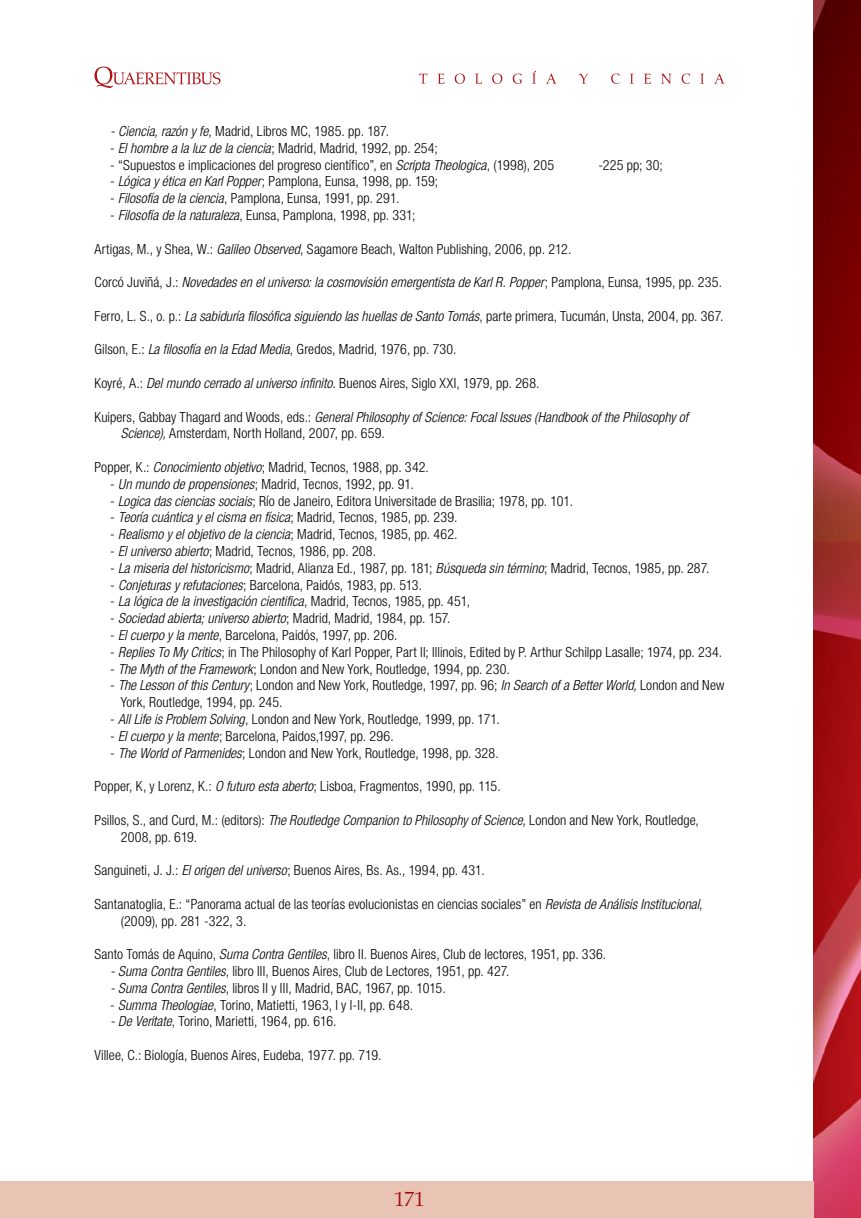
<style>
.page{position:relative;width:861px;height:1218px;background:#fff}
.page>*{position:absolute;margin:0;border:0;box-sizing:border-box;transform-origin:0 0}
.t1{font:21px "Aldus LT Std";color:#9e0b0f}
.t2{font:300 condensed 14px/16.8px "Helvetica Neue LT Std";letter-spacing:.005em;color:#000}
.t3{font:italic 300 condensed 14px/16.8px "Helvetica Neue LT Std";color:#000}
.s1{font-style:italic}
.s2{font-style:normal}
</style>
<div class="page">
<img style="left:814px;top:0;width:47px;height:1218px">
<div style="left:0;top:1181px;width:814px;height:37px;background:#e9c3b4"></div>
<svg style="left:95px;top:67px;width:126px;height:21px"></svg>
<svg style="left:419px;top:71px;width:306px;height:13px"></svg>
<p class="t2" style="left:110px;top:123px;width:280px"><span class="s1">- Ciencia, razón y fe</span>, Madrid, Libros MC, 1985. pp. 187.</p>
<p class="t2" style="left:110px;top:139px;width:329px">- <span class="s1">El hombre a la luz de la ciencia</span>; Madrid, Madrid, 1992, pp. 254;</p>
<p class="t2" style="left:110px;top:156px;width:445px">- “Supuestos e implicaciones del progreso científico”, en <span class="s1">Scripta Theologica</span>, (1998), 205</p>
<p class="t2" style="left:598px;top:156px;width:66px">-225 pp; 30;</p>
<p class="t2" style="left:110px;top:173px;width:330px">- <span class="s1">Lógica y ética en Karl Popper</span>; Pamplona, Eunsa, 1998, pp. 159;</p>
<p class="t2" style="left:110px;top:190px;width:291px">- <span class="s1">Filosofía de la ciencia</span>, Pamplona, Eunsa, 1991, pp. 291.</p>
<p class="t2" style="left:110px;top:207px;width:307px">- <span class="s1">Filosofía de la naturaleza</span>, Eunsa, Pamplona, 1998, pp. 331;</p>
<p class="t2" style="left:95px;top:240px;width:478px">Artigas, M., y Shea, W.: <span class="s1">Galileo Observed</span>, Sagamore Beach, Walton Publishing, 2006, pp. 212.</p>
<p class="t3" style="left:95px;top:274px;width:629px"><span class="s2">Corcó Juviñá, J.:</span> Novedades en el universo: la cosmovisión emergentista de Karl R. Popper<span class="s2">; Pamplona, Eunsa, 1995, pp. 235.</span></p>
<p class="t2" style="left:95px;top:307px;width:631px">Ferro, L. S., o. p.: <span class="s1">La sabiduría filosófica siguiendo las huellas de Santo Tomás</span>, parte primera, Tucumán, Unsta, 2004, pp. 367.</p>
<p class="t2" style="left:95px;top:341px;width:364px">Gilson, E.: <span class="s1">La filosofía en la Edad Media</span>, Gredos, Madrid, 1976, pp. 730.</p>
<p class="t2" style="left:95px;top:375px;width:447px">Koyré, A.: <span class="s1">Del mundo cerrado al universo infinito</span>. Buenos Aires, Siglo XXI, 1979, pp. 268.</p>
<p class="t3" style="left:121px;top:409px;width:569px;text-indent:-26px"><span class="s2">Kuipers, Gabbay Thagard and Woods, eds.:</span> General Philosophy of Science: Focal Issues (Handbook of the Philosophy of<br>Science), <span class="s2">Amsterdam, North Holland, 2007, pp. 659.</span></p>
<p class="t2" style="left:95px;top:459px;width:336px">Popper, K.: <span class="s1">Conocimiento objetivo</span>; Madrid, Tecnos, 1988, pp. 342.</p>
<p class="t2" style="left:110px;top:475px;width:305px">- <span class="s1">Un mundo de propensiones</span>; Madrid, Tecnos, 1992, pp. 91.</p>
<p class="t2" style="left:110px;top:492px;width:464px">- <span class="s1">Logica das ciencias sociais</span>; Río de Janeiro, Editora Universitade de Brasilia; 1978, pp. 101.</p>
<p class="t3" style="left:110px;top:509px;width:349px"><span class="s2">-</span> Teoría cuántica y el cisma en física<span class="s2">; Madrid, Tecnos, 1985, pp. 239.</span></p>
<p class="t3" style="left:110px;top:526px;width:349px"><span class="s2">-</span> Realismo y el objetivo de la ciencia<span class="s2">; Madrid, Tecnos, 1985, pp. 462.</span></p>
<p class="t2" style="left:110px;top:543px;width:267px">- <span class="s1">El universo abierto</span>; Madrid, Tecnos, 1986, pp. 208.</p>
<p class="t2" style="left:110px;top:559px;width:601px">- <span class="s1">La miseria del historicismo</span>; Madrid, Alianza Ed., 1987, pp. 181; <span class="s1">Búsqueda sin término</span>; Madrid, Tecnos, 1985, pp. 287.</p>
<p class="t2" style="left:110px;top:576px;width:313px">- <span class="s1">Conjeturas y refutaciones</span>; Barcelona, Paidós, 1983, pp. 513.</p>
<p class="t3" style="left:110px;top:593px;width:361px"><span class="s2">-</span> La lógica de la investigación cientifica<span class="s2">, Madrid, Tecnos, 1985, pp. 451,</span></p>
<p class="t3" style="left:110px;top:610px;width:342px"><span class="s2">-</span> Sociedad abierta; universo abierto<span class="s2">; Madrid, Madrid, 1984, pp. 157.</span></p>
<p class="t2" style="left:110px;top:627px;width:289px">- <span class="s1">El cuerpo y la mente</span>, Barcelona, Paidós, 1997, pp. 206.</p>
<p class="t2" style="left:110px;top:643px;width:613px">- <span class="s1">Replies To My Critics</span>; in The Philosophy of Karl Popper, Part II; Illinois, Edited by P. Arthur Schilpp Lasalle; 1974, pp. 234.</p>
<p class="t2" style="left:110px;top:660px;width:401px">- <span class="s1">The Myth of the Framework</span>; London and New York, Routledge, 1994, pp. 230.</p>
<p class="t2" style="left:121px;top:677px;width:605px;text-indent:-10px">- <span class="s1">The Lesson of this Century</span>; London and New York, Routledge, 1997, pp. 96; <span class="s1">In Search of a Better World,</span> London and New<br>York, Routledge, 1994, pp. 245.</p>
<p class="t2" style="left:110px;top:711px;width:391px">- <span class="s1">All Life is Problem Solving</span>, London and New York, Routledge, 1999, pp. 171.</p>
<p class="t2" style="left:110px;top:727px;width:285px">- <span class="s1">El cuerpo y la mente</span>; Barcelona, Paidos,1997, pp. 296.</p>
<p class="t2" style="left:110px;top:744px;width:390px">- <span class="s1">The World of Parmenides</span>; London and New York, Routledge, 1998, pp. 328.</p>
<p class="t2" style="left:94px;top:778px;width:408px">Popper, K, y Lorenz, K.: <span class="s1">O futuro esta aberto</span>; Lisboa, Fragmentos, 1990, pp. 115.</p>
<p class="t2" style="left:121px;top:811px;width:580px;text-indent:-26px">Psillos, S., and Curd, M.: (editors): <span class="s1">The Routledge Companion to Philosophy of Science,</span> London and New York, Routledge,<br>2008, pp. 619.</p>
<p class="t2" style="left:94px;top:862px;width:392px">Sanguineti, J. J.: <span class="s1">El origen del universo</span>; Buenos Aires, Bs. As., 1994, pp. 431.</p>
<p class="t2" style="left:121px;top:895px;width:583px;text-indent:-26px">Santanatoglia, E.: “Panorama actual de las teorías evolucionistas en ciencias sociales” en <span class="s1">Revista de Análisis Institucional, </span>(2009), pp. 281 -322, 3.</p>
<p class="t2" style="left:94px;top:946px;width:513px">Santo Tomás de Aquino, <span class="s1">Suma Contra Gentiles</span>, libro II. Buenos Aires, Club de lectores, 1951, pp. 336.</p>
<p class="t2" style="left:110px;top:963px;width:401px"><span class="s1">- Suma Contra Gentiles</span>, libro III, Buenos Aires, Club de Lectores, 1951, pp. 427.</p>
<p class="t2" style="left:110px;top:979px;width:337px"><span class="s1">- Suma Contra Gentiles</span>, libros II y III, Madrid, BAC, 1967, pp. 1015.</p>
<p class="t2" style="left:110px;top:996px;width:305px">- <span class="s1">Summa Theologiae</span>, Torino, Matietti, 1963, I y I-II, pp. 648.</p>
<p class="t2" style="left:110px;top:1013px;width:228px"><span class="s1">- De Veritate</span>, Torino, Marietti, 1964, pp. 616.</p>
<p class="t2" style="left:94px;top:1047px;width:289px">Villee, C.: Biología, Buenos Aires, Eudeba, 1977. pp. 719.</p>
<h1 class="t1" style="left:394px;top:1187px;width:32px">171</h1>
</div>
